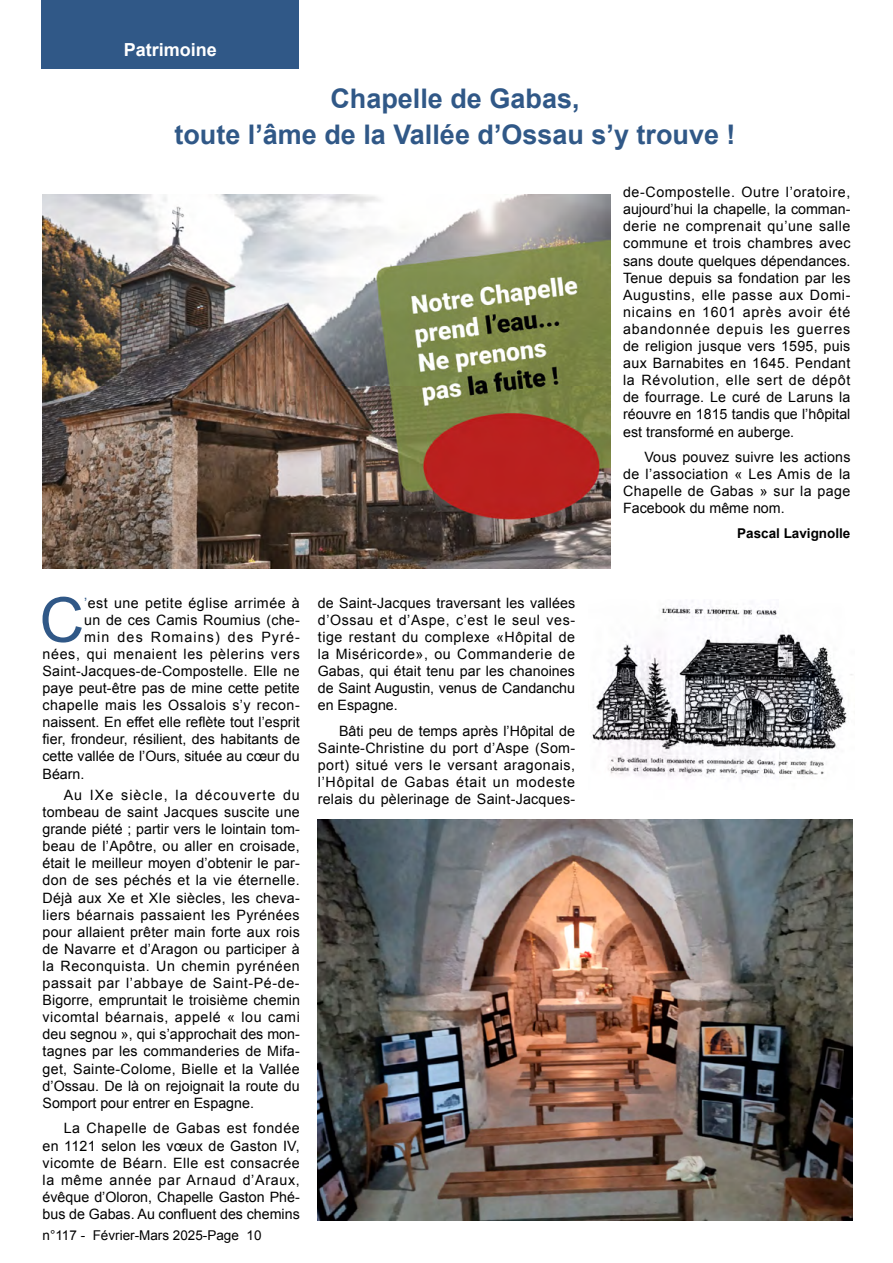
<style>
.page{position:relative;width:893px;height:1263px;background:#fff}
.page>*{position:absolute;margin:0;border:0;box-sizing:border-box;transform-origin:0 0}
.t1{font:62.1px "Arial";color:#305887}
.t2{font:700 27px/36px "Arial";color:#305887;text-align:center}
.t3{font:700 18px "Arial";color:#fff}
.t4{font:14.25px/17.1px "Arial";letter-spacing:.005em;color:#000;text-align:justify}
.t5{font:14.25px "Arial";letter-spacing:.035em;color:#000}
.t6{font:14.25px "Arial";letter-spacing:.045em;color:#000}
.t7{font:14.25px "Arial";letter-spacing:.08em;color:#000}
.t8{font:13.5px "Arial";color:#000}
.t9{font:700 13.5px "Arial";color:#000}
.s1{color:#305887}
</style>
<div class="page">
<div style="left:41px;top:0;width:258px;height:68px;background:#305887"></div>
<img style="left:43px;top:194px;width:567px;height:375px">
<img style="left:592px;top:601px;width:261px;height:179px">
<img style="left:318px;top:819px;width:535px;height:401px">
<p class="t3" style="left:124px;top:38px;width:95px">Patrimoine</p>
<h2 class="t2" style="left:174px;top:81px;width:563px">Chapelle de Gabas,<br>toute l’âme de la Vallée d’Ossau s’y trouve !</h2>
<h1 class="t1" style="left:39px;top:579px;width:46px">C</h1>
<p class="t5" style="left:84px;top:593px;width:217px"><span class="s1">’</span>est une petite église arrimée à</p>
<p class="t4" style="left:84px;top:611px;width:217px">un de ces Camis Roumius (che-</p>
<p class="t7" style="left:84px;top:627px;width:217px">min des Romains) des Pyré-</p>
<p class="t6" style="left:43px;top:644px;width:259px">nées, qui menaient les pèlerins vers</p>
<p class="t4" style="left:43px;top:662px;width:259px">Saint-Jacques-de-Compostelle. Elle ne</p>
<p class="t4" style="left:43px;top:680px;width:259px">paye peut-être pas de mine cette petite</p>
<p class="t5" style="left:43px;top:696px;width:259px">chapelle mais les Ossalois s’y recon-</p>
<p class="t4" style="left:43px;top:714px;width:259px">naissent. En effet elle reflète tout l’esprit</p>
<p class="t4" style="left:43px;top:731px;width:259px">fier, frondeur, résilient, des habitants de</p>
<p class="t4" style="left:43px;top:748px;width:259px">cette vallée de l’Ours, située au cœur du</p>
<p class="t4" style="left:43px;top:765px;width:43px">Béarn.</p>
<p class="t4" style="left:43px;top:786px;width:259px;text-indent:21px">Au IXe siècle, la découverte du tombeau de saint Jacques suscite une grande piété ; partir vers le lointain tom&shy;beau de l’Apôtre, ou aller en croisade, était le meilleur moyen d’obtenir le par&shy;don de ses péchés et la vie éternelle.<br>Déjà aux Xe et XIe siècles, les cheva&shy;liers béarnais passaient les Pyrénées pour allaient prêter main forte aux rois de Navarre et d’Aragon ou participer à la Reconquista. Un chemin pyrénéen passait par l’abbaye de Saint-Pé-de-Bigorre, empruntait le troisième chemin vicomtal béarnais, appelé « lou cami deu segnou », qui s’approchait des mon&shy;tagnes par les commanderies de Mifa&shy;get, Sainte-Colome, Bielle et la Vallée d’Ossau. De là on rejoignait la route du Somport pour entrer en Espagne.</p>
<p class="t4" style="left:43px;top:1120px;width:259px;text-indent:21px">La Chapelle de Gabas est fondée en 1121 selon les vœux de Gaston IV, vicomte de Béarn. Elle est consacrée la même année par Arnaud d’Araux, évêque d’Oloron, Chapelle Gaston Phé&shy;bus de Gabas. Au confluent des chemins</p>
<p class="t8" style="left:43px;top:1226px;width:220px">n°117 - Février-Mars 2025-Page 10</p>
<p class="t4" style="left:318px;top:594px;width:259px">de Saint-Jacques traversant les vallées d’Ossau et d’Aspe, c’est le seul ves&shy;tige restant du complexe «Hôpital de la Miséricorde», ou Commanderie de Gabas, qui était tenu par les chanoines de Saint Augustin, venus de Candanchu en Espagne.</p>
<p class="t4" style="left:318px;top:722px;width:259px;text-indent:21px">Bâti peu de temps après l’Hôpital de Sainte-Christine du port d’Aspe (Som&shy;port) situé vers le versant aragonais, l’Hôpital de Gabas était un modeste relais du pèlerinage de Saint-Jacques-</p>
<p class="t4" style="left:623px;top:184px;width:229px">de-Compostelle. Outre l’oratoire, aujourd’hui la chapelle, la comman&shy;derie ne comprenait qu’une salle commune et trois chambres avec sans doute quelques dépendances.<br>Tenue depuis sa fondation par les Augustins, elle passe aux Domi&shy;nicains en 1601 après avoir été abandonnée depuis les guerres de religion jusque vers 1595, puis aux Barnabites en 1645. Pendant la Révolution, elle sert de dépôt de fourrage. Le curé de Laruns la réouvre en 1815 tandis que l’hôpital est transformé en auberge.</p>
<p class="t4" style="left:623px;top:449px;width:229px;text-indent:21px">Vous pouvez suivre les actions de l’association « Les Amis de la Chapelle de Gabas » sur la page Facebook du même nom.</p>
<p class="t9" style="left:737px;top:524px;width:115px">Pascal Lavignolle</p>
</div>
